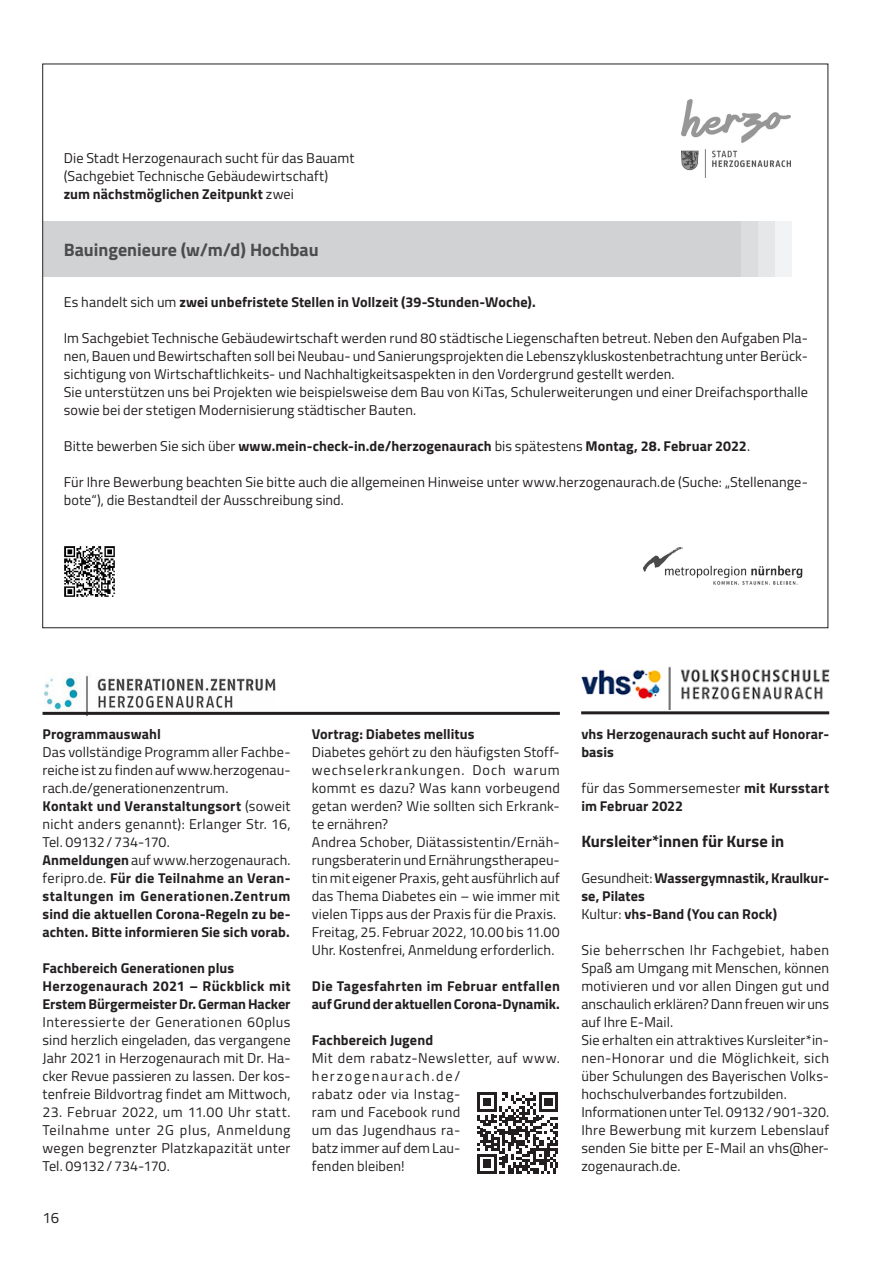
<style>
.page{position:relative;width:893px;height:1263px;background:#fff}
.page>*{position:absolute;margin:0;border:0;box-sizing:border-box;transform-origin:0 0}
.t1{font:700 18px "Titillium";color:#4b4c4d}
._01_Fließtext{font:700 16.5px "Titillium";color:#231f20}
.t2{font:15px "Titillium";color:#231f20}
._01_Fließtext-2{font:14.25px/18px "Titillium";letter-spacing:.01em;color:#231f20;text-align:justify}
._01_Fließtext-3{font:700 14.25px/18px "Titillium";letter-spacing:.005em;color:#231f20}
._01_Fließtext-4{font:14.25px/18px "Titillium";letter-spacing:.03em;color:#231f20}
._08_Kasten_Fließtext{font:14.25px "Titillium";letter-spacing:.005em;color:#231f20}
._08_Kasten_Fließtext-2{font:700 14.25px "Titillium";letter-spacing:.005em;color:#231f20}
.s1{font-weight:400}
.s2{font-weight:700}
</style>
<div class="page">
<img style="left:643px;top:547px;width:160px;height:38px">
<img style="left:64px;top:546px;width:51px;height:51px">
<div style="left:53px;top:222px;width:738px;height:55px;background:#f2f3f4"></div>
<div style="left:48px;top:222px;width:726px;height:55px;background:#e6e7e9"></div>
<div style="left:48px;top:222px;width:709px;height:55px;background:#dcdddf"></div>
<div style="left:43px;top:222px;width:697px;height:55px;background:#d1d2d4"></div>
<img style="left:45px;top:675px;width:231px;height:37px">
<svg style="left:477px;top:1092px;width:81px;height:81px"></svg>
<hr style="left:43px;top:712px;width:517px;height:3px;background:#231f20">
<hr style="left:581px;top:711px;width:248px;height:3px;background:#231f20">
<img style="left:581px;top:666px;width:248px;height:43px">
<img style="left:681px;top:100px;width:109px;height:78px">
<p class="_08_Kasten_Fließtext" style="left:64px;top:148px;width:292px">Die Stadt Herzogenaurach sucht für das Bauamt</p>
<p class="_08_Kasten_Fließtext" style="left:64px;top:166px;width:266px">(Sachgebiet Technische Gebäudewirtschaft)</p>
<p class="_08_Kasten_Fließtext-2" style="left:64px;top:183px;width:232px">zum nächstmöglichen Zeitpunkt <span class="s1">zwei</span></p>
<p class="t1" style="left:64px;top:236px;width:256px">Bauingenieure (w/m/d) Hochbau</p>
<p class="_01_Fließtext-3" style="left:64px;top:293px;width:473px"><span class="s1">Es handelt sich um</span> zwei unbefristete Stellen in Vollzeit (39-Stunden-Woche).</p>
<p class="_01_Fließtext-2" style="left:64px;top:329px;width:746px">Im Sachgebiet Technische Gebäudewirtschaft werden rund 80 städtische Liegenschaften betreut. Neben den Aufgaben Pla&shy;nen, Bauen und Bewirtschaften soll bei Neubau- und Sanierungsprojekten die Lebenszykluskostenbetrachtung unter Berück&shy;sichtigung von Wirtschaftlichkeits- und Nachhaltigkeitsaspekten in den Vordergrund gestellt werden.</p>
<p class="_01_Fließtext-2" style="left:64px;top:383px;width:746px">Sie unterstützen uns bei Projekten wie beispielsweise dem Bau von KiTas, Schulerweiterungen und einer Dreifachsporthalle sowie bei der stetigen Modernisierung städtischer Bauten.</p>
<p class="_01_Fließtext-3" style="left:64px;top:437px;width:688px"><span class="s1">Bitte bewerben Sie sich über</span> www.mein-check-in.de/herzogenaurach <span class="s1">bis spätestens</span> Montag, 28. Februar 2022<span class="s1">.</span></p>
<p class="_01_Fließtext-2" style="left:64px;top:473px;width:746px">Für Ihre Bewerbung beachten Sie bitte auch die allgemeinen Hinweise unter www.herzogenaurach.de (Suche: „Stellenange&shy;bote“), die Bestandteil der Ausschreibung sind.</p>
<p class="_01_Fließtext-3" style="left:43px;top:725px;width:120px">Programmauswahl</p>
<p class="_01_Fließtext-2" style="left:43px;top:743px;width:250px">Das vollständige Programm aller Fachbe&shy;reiche ist zu finden auf www.herzogenau&shy;rach.de/generationenzentrum.</p>
<p class="_01_Fließtext-2" style="left:43px;top:797px;width:250px"><span class="s2">Kontakt und Veranstaltungsort</span> (soweit nicht anders genannt): Erlanger Str. 16, Tel. 09132/734-170.</p>
<p class="_01_Fließtext-3" style="left:43px;top:851px;width:250px;text-align:justify">Anmeldungen <span class="s1">auf www.herzogenaurach. feripro.de.</span> Für die Teilnahme an Veran&shy;staltungen im Generationen.Zentrum sind die aktuellen Corona-Regeln zu be&shy;achten. Bitte informieren Sie sich vorab.</p>
<p class="_01_Fließtext-3" style="left:43px;top:959px;width:193px">Fachbereich Generationen plus</p>
<p class="_01_Fließtext-3" style="left:43px;top:977px;width:250px">Herzogenaurach 2021 – Rückblick mit<br>Erstem Bürgermeister Dr. German Hacker</p>
<p class="_01_Fließtext-2" style="left:43px;top:1013px;width:250px">Interessierte der Generationen 60plus sind herzlich eingeladen, das vergangene Jahr 2021 in Herzogenaurach mit Dr. Ha&shy;cker Revue passieren zu lassen. Der kos&shy;tenfreie Bildvortrag findet am Mittwoch,</p>
<p class="_01_Fließtext-2" style="left:43px;top:1103px;width:250px">23. Februar 2022, um 11.00 Uhr statt.<br>Teilnahme unter 2G plus, Anmeldung wegen begrenzter Platzkapazität unter Tel. 09132/734-170.</p>
<p class="t2" style="left:43px;top:1206px;width:18px">16</p>
<p class="_01_Fließtext-3" style="left:312px;top:725px;width:164px">Vortrag: Diabetes mellitus</p>
<p class="_01_Fließtext-2" style="left:312px;top:743px;width:250px">Diabetes gehört zu den häufigsten Stoff&shy;wechselerkrankungen. Doch warum kommt es dazu? Was kann vorbeugend getan werden? Wie sollten sich Erkrank&shy;te ernähren?</p>
<p class="_01_Fließtext-2" style="left:312px;top:833px;width:250px">Andrea Schober, Diätassistentin/Ernäh&shy;rungsberaterin und Ernährungstherapeu&shy;tin mit eigener Praxis, geht ausführlich auf das Thema Diabetes ein – wie immer mit vielen Tipps aus der Praxis für die Praxis.</p>
<p class="_01_Fließtext-2" style="left:312px;top:923px;width:250px">Freitag, 25. Februar 2022, 10.00 bis 11.00<br>Uhr. Kostenfrei, Anmeldung erforderlich.</p>
<p class="_01_Fließtext-3" style="left:312px;top:977px;width:250px">Die Tagesfahrten im Februar entfallen auf Grund der aktuellen Corona-Dynamik.</p>
<p class="_01_Fließtext-3" style="left:312px;top:1031px;width:123px">Fachbereich Jugend</p>
<p class="_01_Fließtext-4" style="left:312px;top:1049px;width:250px">Mit dem rabatz-Newsletter, auf www. herzogenaurach.de/<br>rabatz oder via Instag-<br>ram und Facebook rund<br>um das Jugendhaus ra-<br>batz immer auf dem Lau-<br>fenden bleiben!</p>
<p class="_01_Fließtext-3" style="left:581px;top:725px;width:249px">vhs Herzogenaurach sucht auf Honorar&shy;basis</p>
<p class="_01_Fließtext-3" style="left:581px;top:779px;width:249px"><span class="s1">für das Sommersemester</span> mit Kursstart im Februar 2022</p>
<p class="_01_Fließtext" style="left:581px;top:829px;width:205px">Kursleiter*innen für Kurse in</p>
<p class="_01_Fließtext-3" style="left:581px;top:869px;width:249px"><span class="s1">Gesundheit:</span> Wassergymnastik, Kraulkur&shy;se, Pilates</p>
<p class="_01_Fließtext-3" style="left:581px;top:905px;width:197px"><span class="s1">Kultur:</span> vhs-Band (You can Rock)</p>
<p class="_01_Fließtext-2" style="left:581px;top:941px;width:249px">Sie beherrschen Ihr Fachgebiet, haben Spaß am Umgang mit Menschen, können motivieren und vor allen Dingen gut und anschaulich erklären? Dann freuen wir uns auf Ihre E-Mail.</p>
<p class="_01_Fließtext-2" style="left:581px;top:1031px;width:249px">Sie erhalten ein attraktives Kursleiter*in&shy;nen-Honorar und die Möglichkeit, sich über Schulungen des Bayerischen Volks&shy;hochschulverbandes fortzubilden.</p>
<p class="_01_Fließtext-2" style="left:581px;top:1103px;width:249px">Informationen unter Tel. 09132/901-320.<br>Ihre Bewerbung mit kurzem Lebenslauf senden Sie bitte per E-Mail an vhs@her&shy;zogenaurach.de.</p>
</div>
